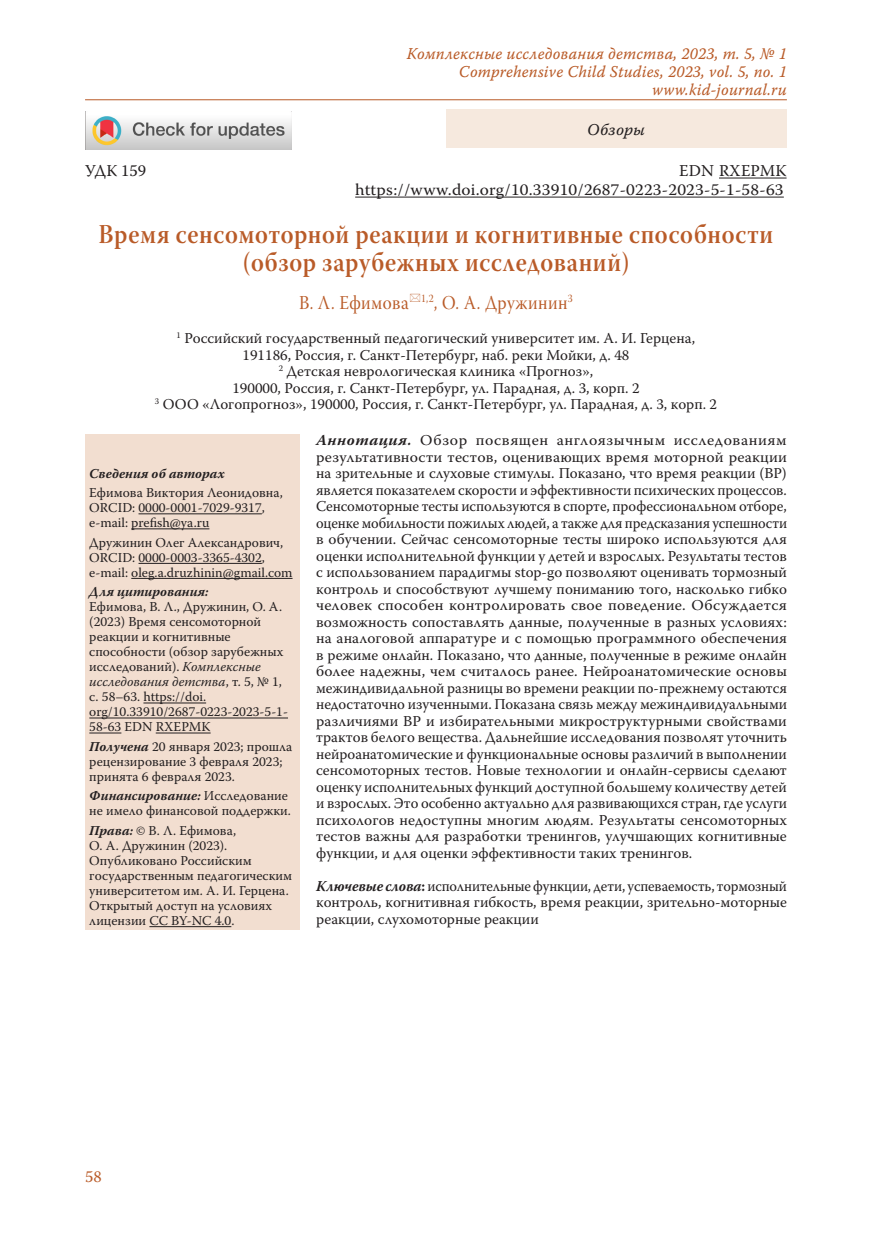
<style>
.page{position:relative;width:872px;height:1234px;background:#fff}
.page>*{position:absolute;margin:0;border:0;box-sizing:border-box;transform-origin:0 0}
.Заголовок_1{font:27px/28.5px "Warnock Pro Semibold Subh";letter-spacing:.025em;color:#b95b28;text-align:center;scale:.9 1}
.Заголовок_2{font:19.5px "Warnock Pro Subh";letter-spacing:.025em;color:#b95b28;scale:.9 1}
.t1{font:16.5px/18px "Warnock Pro It Capt";letter-spacing:.01em;color:#b95b28;text-align:right;scale:.95 1}
.Body{font:16.5px/19px "Warnock Pro";letter-spacing:.01em;color:#231f20;text-align:right}
.t2{font:16.5px "Warnock Pro It Capt";color:#231f20}
.t3{font:16.5px "Warnock Pro";color:#b95b28}
.Annotation{font:15px/16.5px "Warnock Pro";color:#231f20;text-align:justify;scale:1.05 1}
.Affiliation{font:15px/16.5px "Warnock Pro";color:#231f20;text-align:center}
.Annotation-2{font:15px/16.5px "Warnock Pro";color:#231f20;text-align:justify;scale:.96 1}
.Affiliation_info{font:13.5px/15px "Warnock Pro";color:#231f20}
.Affiliation_info-2{font:italic 700 13.5px "Warnock Pro";letter-spacing:.005em;color:#231f20}
.s1{font-weight:700;font-style:italic}
.s2{font-style:italic}
.s3{font-weight:700}
</style>
<div class="page">
<hr style="left:85px;top:99px;width:702px;height:1px;background:#b95b28">
<hr style="left:719px;top:177px;width:67px;height:1px;background:#231f20">
<hr style="left:355px;top:197px;width:429px;height:1px;background:#231f20">
<div style="left:85px;top:434px;width:214px;height:495px;background:#f2ded0"></div>
<hr style="left:138px;top:513px;width:124px;height:1px;background:#231f20">
<hr style="left:131px;top:528px;width:78px;height:1px;background:#231f20">
<hr style="left:138px;top:563px;width:124px;height:1px;background:#231f20">
<hr style="left:131px;top:578px;width:161px;height:1px;background:#231f20">
<hr style="left:143px;top:702px;width:63px;height:1px;background:#231f20">
<hr style="left:89px;top:717px;width:199px;height:1px;background:#231f20">
<hr style="left:89px;top:732px;width:32px;height:1px;background:#231f20">
<hr style="left:156px;top:732px;width:55px;height:1px;background:#231f20">
<hr style="left:149px;top:926px;width:82px;height:1px;background:#231f20">
<div style="left:446px;top:109px;width:340px;height:38px;background:#f6e9de"></div>
<img style="left:85px;top:111px;width:207px;height:38px">
<p class="t1" style="left:407px;top:44px;width:401px">Комплексные исследования детства, 2023, т. 5, № 1<br>Comprehensive Child Studies, 2023, vol. 5, no. 1 www.kid-journal.ru</p>
<p class="t2" style="left:587px;top:119px;width:59px">Обзоры</p>
<p class="Body" style="left:85px;top:161px;width:62px">УДК 159</p>
<p class="Body" style="left:355px;top:161px;width:433px">EDN RXEPMK https://www.doi.org/10.33910/2687-0223-2023-5-1-58-63</p>
<p class="Заголовок_1" style="left:99px;top:219px;width:751px">Время сенсомоторной реакции и когнитивные способности (обзор зарубежных исследований)</p>
<p class="Заголовок_2" style="left:299px;top:291px;width:306px">В. Л. Ефимова <sup>1,2</sup>, О. А. Дружинин<sup>3</sup></p>
<p class="Affiliation" style="left:177px;top:330px;width:520px"><sup>1</sup> Российский государственный педагогический университет им. А. И. Герцена,<br>191186, Россия, г. Санкт-Петербург, наб. реки Мойки, д. 48</p>
<p class="Affiliation" style="left:232px;top:363px;width:408px"><sup>2</sup> Детская неврологическая клиника «Прогноз»,<br>190000, Россия, г. Санкт-Петербург, ул. Парадная, д. 3, корп. 2</p>
<p class="Affiliation" style="left:155px;top:396px;width:564px"><sup>3</sup> ООО «Логопрогноз», 190000, Россия, г. Санкт-Петербург, ул. Парадная, д. 3, корп. 2</p>
<p class="Affiliation_info-2" style="left:89px;top:465px;width:137px">Сведения об авторах</p>
<p class="Affiliation_info" style="left:89px;top:485px;width:195px">Ефимова Виктория Леонидовна,<br>ORCID: 0000-0001-7029-9317, e-mail: prefish@ya.ru</p>
<p class="Affiliation_info" style="left:89px;top:534px;width:205px">Дружинин Олег Александрович,<br>ORCID: 0000-0003-3365-4302, e-mail: oleg.a.druzhinin@gmail.com</p>
<p class="Affiliation_info" style="left:89px;top:584px;width:200px"><span class="s1">Для цитирования:<br></span>Ефимова, В. Л., Дружинин, О. А. (2023) Время сенсомоторной реакции и когнитивные способности (обзор зарубежных исследований). <span class="s2">Комплексные исследования детства</span>, т. 5, № 1, с. 58–63. https://doi. org/10.33910/2687-0223-2023-5-1-<br>58-63 EDN RXEPMK</p>
<p class="Affiliation_info" style="left:89px;top:738px;width:205px"><span class="s1">Получена</span> 20 января 2023; прошла рецензирование 3 февраля 2023; принята 6 февраля 2023.</p>
<p class="Affiliation_info" style="left:89px;top:788px;width:203px"><span class="s1">Финансирование:</span> Исследование не имело финансовой поддержки.</p>
<p class="Affiliation_info" style="left:89px;top:822px;width:204px"><span class="s1">Права:</span> © В. Л. Ефимова,<br>О. А. Дружинин (2023).<br>Опубликовано Российским государственным педагогическим университетом им. А. И. Герцена.<br>Открытый доступ на условиях лицензии CC BY-NC 4.0.</p>
<p class="Annotation" style="left:316px;top:431px;width:450px"><span class="s1">Аннотация.</span> Обзор посвящен англоязычным исследованиям результативности тестов, оценивающих время моторной реакции на зрительные и слуховые стимулы. Показано, что время реакции (ВР) является показателем скорости и эффективности психических процессов.<br>Сенсомоторные тесты используются в спорте, профессиональном отборе, оценке мобильности пожилых людей, а также для предсказания успешности в обучении. Сейчас сенсомоторные тесты широко используются для оценки исполнительной функции у детей и взрослых. Результаты тестов с использованием парадигмы stop-go позволяют оценивать тормозный контроль и способствуют лучшему пониманию того, насколько гибко человек способен контролировать свое поведение. Обсуждается возможность сопоставлять данные, полученные в разных условиях: на аналоговой аппаратуре и с помощью программного обеспечения в режиме онлайн. Показано, что данные, полученные в режиме онлайн более надежны, чем считалось ранее. Нейроанатомические основы межиндивидальной разницы во времени реакции по-прежнему остаются недостаточно изученными. Показана связь между межиндивидуальными различиями ВР и избирательными микроструктурными свойствами трактов белого вещества. Дальнейшие исследования позволят уточнить нейроанатомические и функциональные основы различий в выполнении сенсомоторных тестов. Новые технологии и онлайн-сервисы сделают оценку исполнительных функций доступной большему количеству детей и взрослых. Это особенно актуально для развивающихся стран, где услуги психологов недоступны многим людям. Результаты сенсомоторных тестов важны для разработки тренингов, улучшающих когнитивные функции, и для оценки эффективности таких тренингов.</p>
<p class="Annotation-2" style="left:316px;top:877px;width:492px"><span class="s1">Ключевые слова</span><span class="s3">:</span> исполнительные функции, дети, успеваемость, тормозный контроль, когнитивная гибкость, время реакции, зрительно-моторные реакции, слухомоторные реакции</p>
<p class="t3" style="left:85px;top:1166px;width:18px">58</p>
</div>
